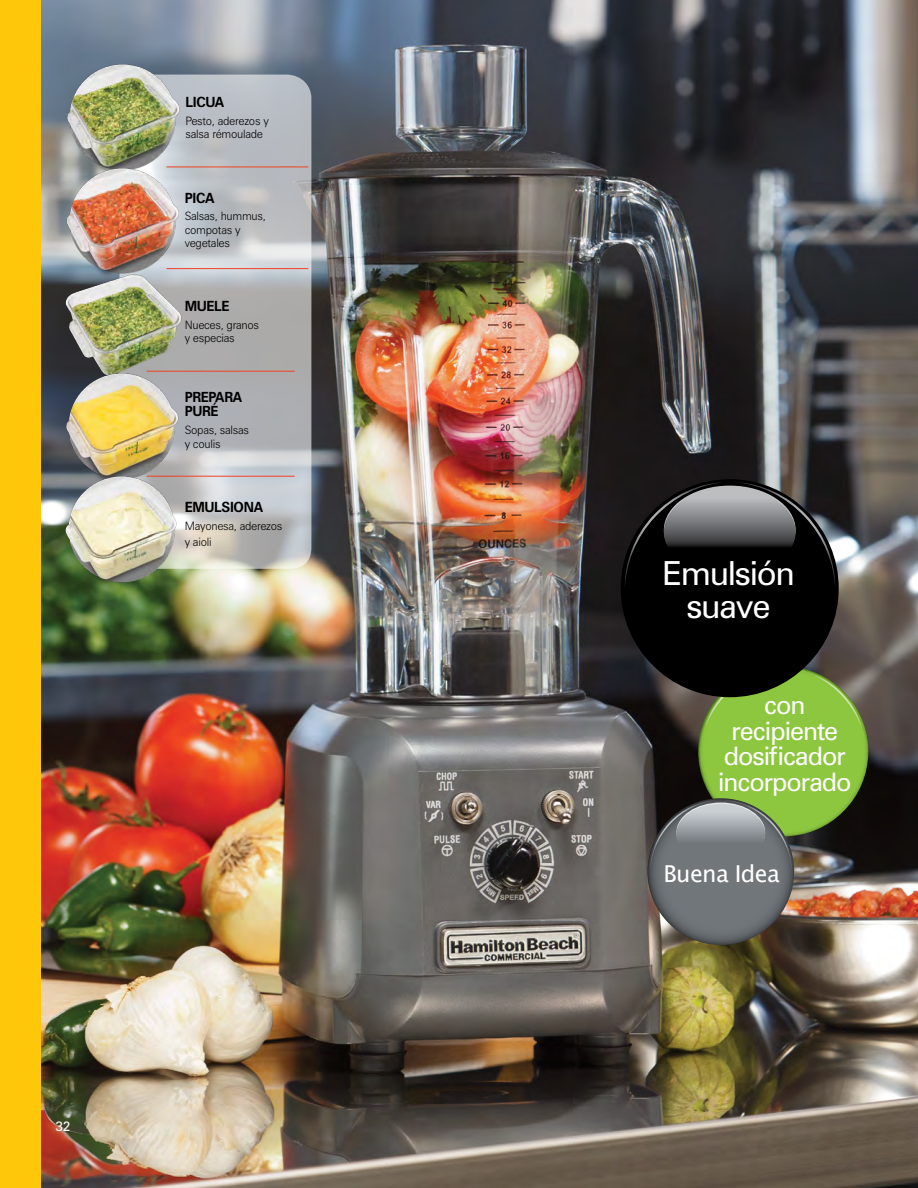
<style>
.page{position:relative;width:918px;height:1188px;background:#fff}
.page>*{position:absolute;margin:0;border:0;box-sizing:border-box;transform-origin:0 0}
.t1{font:33.15px/32.4px "Zurich BT";letter-spacing:-.04em;color:#fff;text-align:center}
.t2{font:25.5px/25.5px "Zurich BT";letter-spacing:-.04em;color:#fff;text-align:center}
.t3{font:23.25px "Lucida Grande";letter-spacing:-.03em;color:#fff}
.t4{font:700 14.1px/14.1px "Zurich BT";letter-spacing:-.025em;color:#000;scale:.95 1}
.t5{font:13.5px "Zurich BT";color:#fff}
.t6{font:300 11.55px/13.2px "Zurich BT";letter-spacing:-.025em;color:#000;scale:.95 1}
</style>
<div class="page">
<img style="left:40px;top:0;width:878px;height:1188px">
<div style="left:0;top:0;width:40px;height:1188px;background:#ffc709"></div>
<svg style="left:181px;top:75px;width:130px;height:494px;background:#babcbe"></svg>
<hr style="left:166px;top:166px;width:142px;height:1px;background:#ef4123">
<hr style="left:166px;top:268px;width:142px;height:1px;background:#ef4123">
<hr style="left:147px;top:371px;width:148px;height:1px;background:#ef4123">
<hr style="left:147px;top:476px;width:148px;height:1px;background:#ef4123">
<img style="left:63px;top:59px;width:119px;height:104px">
<img style="left:63px;top:163px;width:119px;height:102px">
<img style="left:63px;top:265px;width:119px;height:125px">
<img style="left:63px;top:369px;width:118px;height:103px">
<img style="left:63px;top:472px;width:118px;height:125px">
<svg style="left:647px;top:798px;width:147px;height:147px;background:#696e72"></svg>
<svg style="left:650px;top:667px;width:218px;height:205px;background:#6c8746"></svg>
<div style="left:621px;top:479px;width:218px;height:218px;background:#000;border-radius:109px"></div>
<svg style="left:625px;top:482px;width:210px;height:102px"></svg>
<p class="t4" style="left:186px;top:95px;width:42px">LICUA</p>
<p class="t6" style="left:186px;top:114px;width:89px">Pesto, aderezos y salsa rémoulade</p>
<p class="t4" style="left:185px;top:191px;width:33px">PICA</p>
<p class="t6" style="left:185px;top:209px;width:87px">Salsas, hummus, compotas y vegetales</p>
<p class="t4" style="left:185px;top:299px;width:49px">MUELE</p>
<p class="t6" style="left:185px;top:318px;width:80px">Nueces, granos y especias</p>
<p class="t4" style="left:185px;top:390px;width:62px">PREPARA<br>PURÉ</p>
<p class="t6" style="left:185px;top:422px;width:69px;line-height:14.1px">Sopas, salsas y coulis</p>
<p class="t4" style="left:185px;top:500px;width:84px">EMULSIONA</p>
<p class="t6" style="left:185px;top:518px;width:104px;line-height:15.6px">Mayonesa, aderezos y aioli</p>
<p class="t5" style="left:56px;top:1118px;width:16px">32</p>
<h1 class="t1" style="left:662px;top:557px;width:134px">Emulsión suave</h1>
<h2 class="t2" style="left:718px;top:692px;width:135px">con recipiente dosificador incorporado</h2>
<h3 class="t3" style="left:664px;top:860px;width:118px">Buena Idea</h3>
</div>
